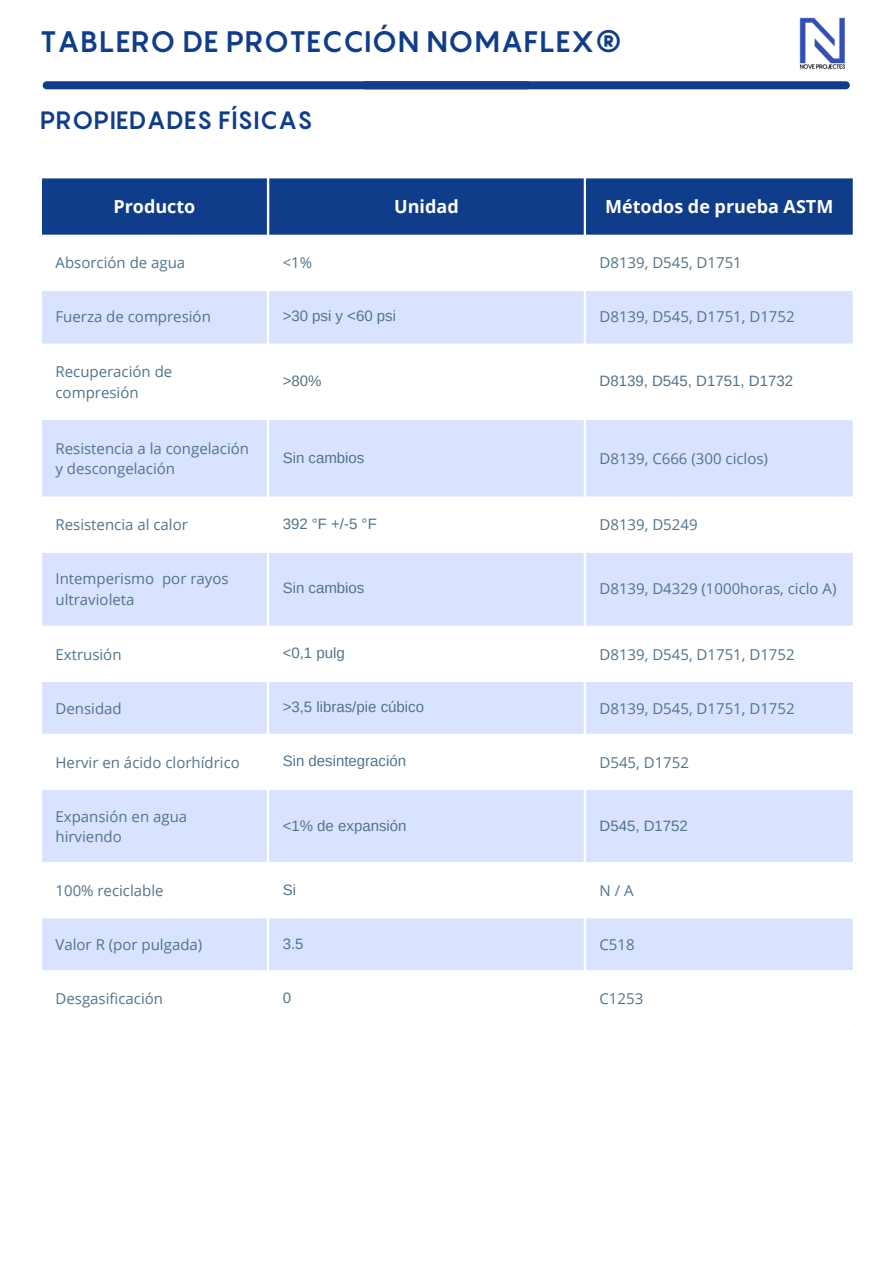
<style>
.page{position:relative;width:894px;height:1264px;background:#fff}
.page>*{position:absolute;margin:0;border:0;box-sizing:border-box;transform-origin:0 0}
.t1{font:700 29.25px "Pangram";color:#103d89}
.t2{font:700 24.75px "Pangram";color:#103d89}
.t3{font:700 18px "Open Sans";color:#fff}
.t4{font:15px/20.2px "Open Sans";color:#51748b}
.t5{font:15px "Arimo";color:#51748b}
</style>
<div class="page">
<div style="left:43px;top:81px;width:488px;height:8px;background:#103d89;border-radius:4px"></div>
<div style="left:361px;top:81px;width:488px;height:8px;background:#103d89;border-radius:4px"></div>
<div style="left:269px;top:178px;width:583px;height:57px;background:#103d89"></div>
<svg style="left:42px;top:291px;width:810px;height:334px;fill:#d9e3fd"></svg>
<svg style="left:42px;top:682px;width:810px;height:288px;fill:#d9e3fd"></svg>
<hr style="left:267px;top:178px;width:2px;height:846px;background:#fff">
<hr style="left:583px;top:178px;width:3px;height:846px;background:#fff">
<hr style="left:40px;top:343px;width:814px;height:3px;background:#fff">
<hr style="left:40px;top:418px;width:814px;height:2px;background:#fff">
<hr style="left:40px;top:496px;width:814px;height:3px;background:#fff">
<hr style="left:40px;top:550px;width:814px;height:3px;background:#fff">
<hr style="left:40px;top:733px;width:814px;height:3px;background:#fff">
<hr style="left:40px;top:787px;width:814px;height:3px;background:#fff">
<hr style="left:40px;top:862px;width:814px;height:2px;background:#fff">
<hr style="left:40px;top:916px;width:814px;height:2px;background:#fff">
<img style="left:775px;top:17px;width:75px;height:69px">
<div style="left:41px;top:177px;width:227px;height:59px;background:#103d89"></div>
<hr style="left:40px;top:178px;width:2px;height:57px;background:#fff">
<hr style="left:267px;top:178px;width:2px;height:57px;background:#fff">
<hr style="left:40px;top:176px;width:229px;height:2px;background:#fff">
<hr style="left:40px;top:235px;width:229px;height:2px;background:#fff">
<p class="t1" style="left:40px;top:24px;width:584px">TABLERO DE PROTECCIÓN NOMAFLEX®</p>
<p class="t2" style="left:40px;top:105px;width:274px">PROPIEDADES FÍSICAS</p>
<p class="t3" style="left:113px;top:194px;width:84px">Producto</p>
<p class="t3" style="left:394px;top:194px;width:66px">Unidad</p>
<h1 class="t3" style="left:605px;top:194px;width:229px">Métodos de prueba ASTM</h1>
<p class="t4" style="left:55px;top:252px;width:131px">Absorción de agua</p>
<p class="t4" style="left:282px;top:252px;width:31px">&lt;1%</p>
<p class="t4" style="left:599px;top:252px;width:144px">D8139, D545, D1751</p>
<p class="t4" style="left:55px;top:306px;width:157px">Fuerza de compresión</p>
<p class="t5" style="left:282px;top:308px;width:115px">&gt;30 psi y &lt;60 psi</p>
<p class="t4" style="left:599px;top:306px;width:197px">D8139, D545, D1751, D1752</p>
<p class="t4" style="left:55px;top:361px;width:118px">Recuperación de compresión</p>
<p class="t5" style="left:282px;top:373px;width:40px">&gt;80%</p>
<p class="t5" style="left:599px;top:373px;width:195px">D8139, D545, D1751, D1732</p>
<p class="t4" style="left:55px;top:438px;width:195px">Resistencia a la congelación y descongelación</p>
<p class="t5" style="left:282px;top:449px;width:83px">Sin cambios</p>
<p class="t4" style="left:599px;top:448px;width:170px">D8139, C666 (300 ciclos)</p>
<p class="t4" style="left:55px;top:514px;width:134px">Resistencia al calor</p>
<p class="t5" style="left:282px;top:515px;width:96px">392 °F +/-5 °F</p>
<p class="t4" style="left:599px;top:514px;width:100px">D8139, D5249</p>
<p class="t4" style="left:55px;top:568px;width:175px">Intemperismo por rayos ultravioleta</p>
<p class="t5" style="left:282px;top:579px;width:83px">Sin cambios</p>
<p class="t4" style="left:599px;top:578px;width:238px">D8139, D4329 (1000horas, ciclo A)</p>
<p class="t4" style="left:55px;top:643px;width:68px">Extrusión</p>
<p class="t5" style="left:282px;top:644px;width:64px">&lt;0,1 pulg</p>
<p class="t4" style="left:599px;top:643px;width:197px">D8139, D545, D1751, D1752</p>
<p class="t4" style="left:55px;top:697px;width:68px">Densidad</p>
<p class="t5" style="left:282px;top:698px;width:143px">&gt;3,5 libras/pie cúbico</p>
<p class="t4" style="left:599px;top:697px;width:197px">D8139, D545, D1751, D1752</p>
<p class="t4" style="left:55px;top:751px;width:186px">Hervir en ácido clorhídrico</p>
<p class="t5" style="left:282px;top:752px;width:125px">Sin desintegración</p>
<p class="t4" style="left:599px;top:751px;width:91px">D545, D1752</p>
<p class="t4" style="left:55px;top:805px;width:133px">Expansión en agua hirviendo</p>
<p class="t5" style="left:282px;top:817px;width:125px">&lt;1% de expansión</p>
<p class="t5" style="left:599px;top:817px;width:90px">D545, D1752</p>
<p class="t4" style="left:55px;top:879px;width:110px">100% reciclable</p>
<p class="t5" style="left:282px;top:881px;width:15px">Si</p>
<p class="t4" style="left:599px;top:879px;width:36px">N/A</p>
<p class="t4" style="left:55px;top:933px;width:148px">Valor R (por pulgada)</p>
<p class="t5" style="left:282px;top:935px;width:22px">3.5</p>
<p class="t4" style="left:599px;top:933px;width:37px">C518</p>
<p class="t4" style="left:55px;top:987px;width:109px">Desgasificación</p>
<p class="t5" style="left:282px;top:989px;width:10px">0</p>
<p class="t4" style="left:599px;top:987px;width:45px">C1253</p>
</div>
